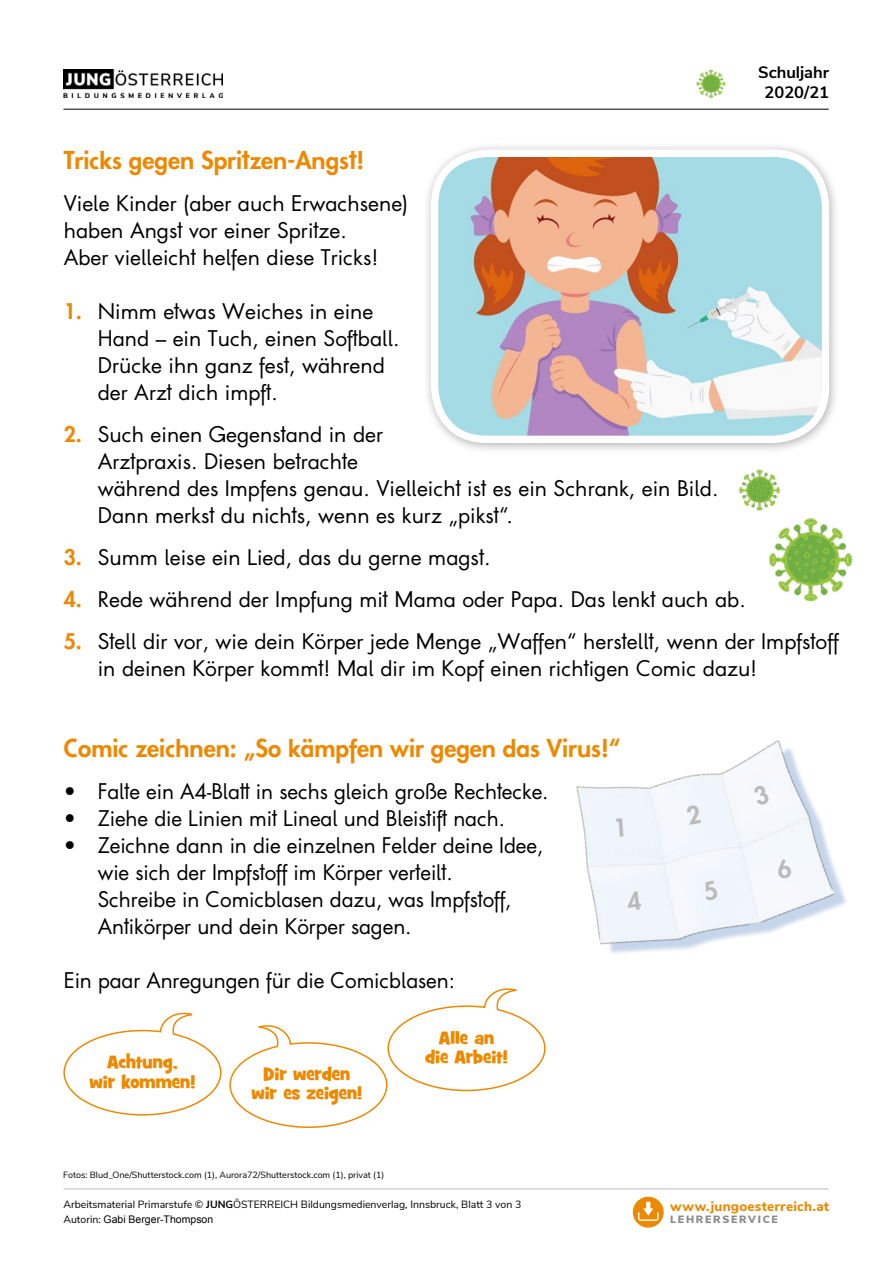
<style>
.page{position:relative;width:893px;height:1263px;background:#fff}
.page>*{position:absolute;margin:0;border:0;box-sizing:border-box;transform-origin:0 0}
.t1{font:700 24px "Fibelschrift";color:#ed8900}
.t2{font:500 21px/27px "Fibelschrift";color:#000}
.t3{font:18px/19.5px "Grilled Cheese BTN";letter-spacing:-.005em;color:#ed8900;text-align:center}
.t4{font:700 16.5px/19.5px "Nunito Sans";color:#000;text-align:center}
.t5{font:800 13.5px "Nunito Sans";letter-spacing:.015em;color:#e98900}
.t6{font:10.5px "Nunito Sans";color:#000}
.t7{font:10.5px "Arial";color:#000}
.t8{font:900 10.5px "Nunito Sans";letter-spacing:.165em;color:#8b8b8b}
.t9{font:9px "Nunito Sans";color:#000}
.s1{font-weight:700;color:#ed8900}
.s2{font-weight:700}
.s3{font-family:"Nunito Sans"}
</style>
<div class="page">
<hr style="left:64px;top:1188px;width:764px;height:1px;background:#bababa">
<div style="left:633px;top:1197px;width:31px;height:30px;background:#ed8900;border-radius:50%"></div>
<svg style="left:638px;top:1202px;width:20px;height:19px"></svg>
<hr style="left:64px;top:109px;width:764px;height:1px;background:#000">
<img style="left:63px;top:70px;width:159px;height:28px">
<svg style="left:63px;top:1012px;width:159px;height:104px"></svg>
<svg style="left:229px;top:988px;width:317px;height:140px"></svg>
<div style="left:585px;top:745px;width:264px;height:210px;background:#3f73b9;opacity:.3"></div>
<img style="left:576px;top:740px;width:261px;height:215px">
<img style="left:696px;top:69px;width:30px;height:30px">
<div style="left:423px;top:142px;width:417px;height:312px;background:#000;opacity:.3"></div>
<img style="left:435px;top:153px;width:389px;height:286px">
<div style="left:431px;top:150px;width:398px;height:293px;border:7px solid #fff;border-radius:52px"></div>
<img style="left:769px;top:518px;width:84px;height:84px">
<img style="left:738px;top:469px;width:43px;height:42px">
<svg style="left:616px;top:818px;width:7px;height:19px"></svg>
<svg style="left:626px;top:891px;width:15px;height:20px"></svg>
<svg style="left:686px;top:805px;width:15px;height:20px"></svg>
<svg style="left:702px;top:880px;width:17px;height:21px"></svg>
<svg style="left:753px;top:784px;width:17px;height:22px"></svg>
<svg style="left:776px;top:858px;width:16px;height:21px"></svg>
<p class="t4" style="left:758px;top:62px;width:73px">Schuljahr<br>2020/21</p>
<p class="t1" style="left:64px;top:144px;width:302px">Tricks gegen Spritzen-Angst!</p>
<p class="t2" style="left:64px;top:189px;width:346px">Viele Kinder (aber auch Erwachsene) haben Angst vor einer Spritze.<br>Aber vielleicht helfen diese Tricks!</p>
<p class="t2" style="left:98px;top:297px;width:303px;text-indent:-34px"><span class="s1">1.</span> Nimm etwas Weiches in eine<br>Hand – ein Tuch, einen Softball.<br>Drücke ihn ganz fest, während der Arzt dich impft.</p>
<p class="t2" style="left:98px;top:420px;width:622px;text-indent:-34px"><span class="s1">2.</span> Such einen Gegenstand in der<br>Arztpraxis. Diesen betrachte<br>während des Impfens genau. Vielleicht ist es ein Schrank, ein Bild.<br>Dann merkst du nichts, wenn es kurz „pikst“.</p>
<p class="t2" style="left:64px;top:543px;width:428px"><span class="s1">3.</span> Summ leise ein Lied, das du gerne magst.</p>
<p class="t2" style="left:64px;top:585px;width:683px"><span class="s1">4.</span> Rede während der Impfung mit Mama oder Papa. Das lenkt auch ab.</p>
<p class="t2" style="left:98px;top:627px;width:743px;text-indent:-34px"><span class="s1">5.</span> Stell dir vor, wie dein Körper jede Menge „Waffen“ herstellt, wenn der Impfstoff in deinen Körper kommt! Mal dir im Kopf einen richtigen Comic dazu!</p>
<p class="t1" style="left:64px;top:732px;width:558px">Comic zeichnen: „So kämpfen wir gegen das Virus!“</p>
<p class="t2" style="left:64px;top:777px;width:486px">• Falte ein A4-Blatt in sechs gleich große Rechtecke.</p>
<p class="t2" style="left:64px;top:804px;width:443px">• Ziehe die Linien mit Lineal und Bleistift nach.</p>
<p class="t2" style="left:98px;top:831px;width:447px;text-indent:-34px">• Zeichne dann in die einzelnen Felder deine Idee, wie sich der Impfstoff im Körper verteilt.<br>Schreibe in Comicblasen dazu, was Impfstoff, Antikörper und dein Körper sagen.</p>
<p class="t2" style="left:64px;top:966px;width:393px">Ein paar Anregungen für die Comicblasen:</p>
<p class="t3" style="left:89px;top:1053px;width:107px">Achtung,<br>wir kommen!</p>
<p class="t3" style="left:251px;top:1064px;width:112px">Dir werden wir es zeigen!</p>
<p class="t9" style="left:63px;top:1168px;width:323px">Fotos: Blud_One/Shutterstock.com (1), Aurora72/Shutterstock.com (1), privat (1)</p>
<p class="t3" style="left:425px;top:1029px;width:84px">Alle an<br>die Arbeit!</p>
<p class="t6" style="left:63px;top:1196px;width:459px">Arbeitsmaterial Primarstufe © <span class="s2">JUNG</span>ÖSTERREICH Bildungsmedienverlag, Innsbruck, Blatt 3 von 3</p>
<p class="t7" style="left:63px;top:1212px;width:151px"><span class="s3">Autorin:</span> Gabi Berger-Thompson</p>
<p class="t5" style="left:670px;top:1196px;width:160px">www.jungoesterreich.at</p>
<p class="t8" style="left:670px;top:1211px;width:109px">LEHRERSERVICE</p>
</div>
